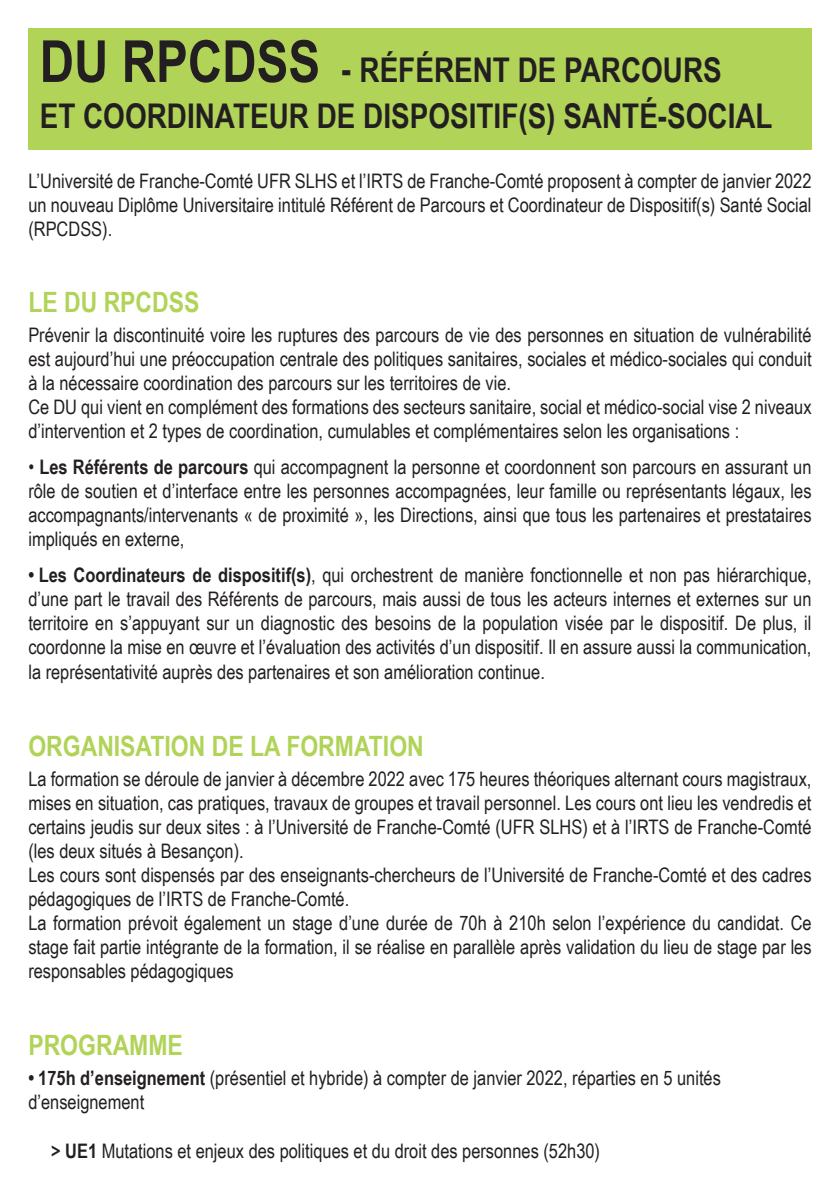
<style>
.page{position:relative;width:840px;height:1191px;background:#fff}
.page>*{position:absolute;margin:0;border:0;box-sizing:border-box;transform-origin:0 0}
.t1{font:700 34px "Arial Narrow";color:#231f20}
.t2{font:700 28px "Arial Narrow";color:#b0d358}
.t3{font:20px/24px "Arial Narrow";color:#231f20;text-align:justify}
.s1{font-size:58px}
.s2{font-size:36px}
.s3{font-weight:700}
</style>
<div class="page">
<div style="left:28px;top:28px;width:783px;height:122px;background:#b0d358"></div>
<p class="t1" style="left:40px;top:44px;width:683px"><span class="s1">DU RPCDSS</span> <span class="s2">-</span> RÉFÉRENT DE PARCOURS</p>
<p class="t1" style="left:40px;top:90px;width:734px">ET COORDINATEUR DE DISPOSITIF(S) SANTÉ-SOCIAL</p>
<p class="t3" style="left:28px;top:168px;width:784px">L’Université de Franche-Comté UFR SLHS et l’IRTS de Franche-Comté proposent à compter de janvier 2022 un nouveau Diplôme Universitaire intitulé Référent de Parcours et Coordinateur de Dispositif(s) Santé Social (RPCDSS).</p>
<p class="t2" style="left:28px;top:280px;width:172px">LE DU RPCDSS</p>
<p class="t3" style="left:28px;top:322px;width:784px">Prévenir la discontinuité voire les ruptures des parcours de vie des personnes en situation de vulnérabilité est aujourd’hui une préoccupation centrale des politiques sanitaires, sociales et médico-sociales qui conduit à la nécessaire coordination des parcours sur les territoires de vie.</p>
<p class="t3" style="left:28px;top:394px;width:784px">Ce DU qui vient en complément des formations des secteurs sanitaire, social et médico-social vise 2 niveaux d’intervention et 2 types de coordination, cumulables et complémentaires selon les organisations :</p>
<p class="t3" style="left:28px;top:454px;width:784px">• <span class="s3">Les Référents de parcours</span> qui accompagnent la personne et coordonnent son parcours en assurant un rôle de soutien et d’interface entre les personnes accompagnées, leur famille ou représentants légaux, les accompagnants/intervenants « de proximité », les Directions, ainsi que tous les partenaires et prestataires impliqués en externe,</p>
<p class="t3" style="left:28px;top:561px;width:784px"><span class="s3">• Les Coordinateurs de dispositif(s)</span>, qui orchestrent de manière fonctionnelle et non pas hiérarchique, d’une part le travail des Référents de parcours, mais aussi de tous les acteurs internes et externes sur un territoire en s’appuyant sur un diagnostic des besoins de la population visée par le dispositif. De plus, il coordonne la mise en œuvre et l’évaluation des activités d’un dispositif. Il en assure aussi la communication, la représentativité auprès des partenaires et son amélioration continue.</p>
<p class="t2" style="left:28px;top:725px;width:397px">ORGANISATION DE LA FORMATION</p>
<p class="t3" style="left:28px;top:766px;width:784px">La formation se déroule de janvier à décembre 2022 avec 175 heures théoriques alternant cours magistraux, mises en situation, cas pratiques, travaux de groupes et travail personnel. Les cours ont lieu les vendredis et certains jeudis sur deux sites : à l’Université de Franche-Comté (UFR SLHS) et à l’IRTS de Franche-Comté (les deux situés à Besançon).</p>
<p class="t3" style="left:28px;top:862px;width:784px">Les cours sont dispensés par des enseignants-chercheurs de l’Université de Franche-Comté et des cadres pédagogiques de l’IRTS de Franche-Comté.</p>
<p class="t3" style="left:28px;top:910px;width:784px">La formation prévoit également un stage d’une durée de 70h à 210h selon l’expérience du candidat. Ce stage fait partie intégrante de la formation, il se réalise en parallèle après validation du lieu de stage par les responsables pédagogiques</p>
<p class="t2" style="left:28px;top:1024px;width:156px">PROGRAMME</p>
<p class="t3" style="left:28px;top:1065px;width:693px"><span class="s3">• 175h d’enseignement</span> (présentiel et hybride) à compter de janvier 2022, réparties en 5 unités d’enseignement</p>
<p class="t3" style="left:51px;top:1137px;width:550px"><span class="s3">&gt; UE1</span> Mutations et enjeux des politiques et du droit des personnes (52h30)</p>
</div>
